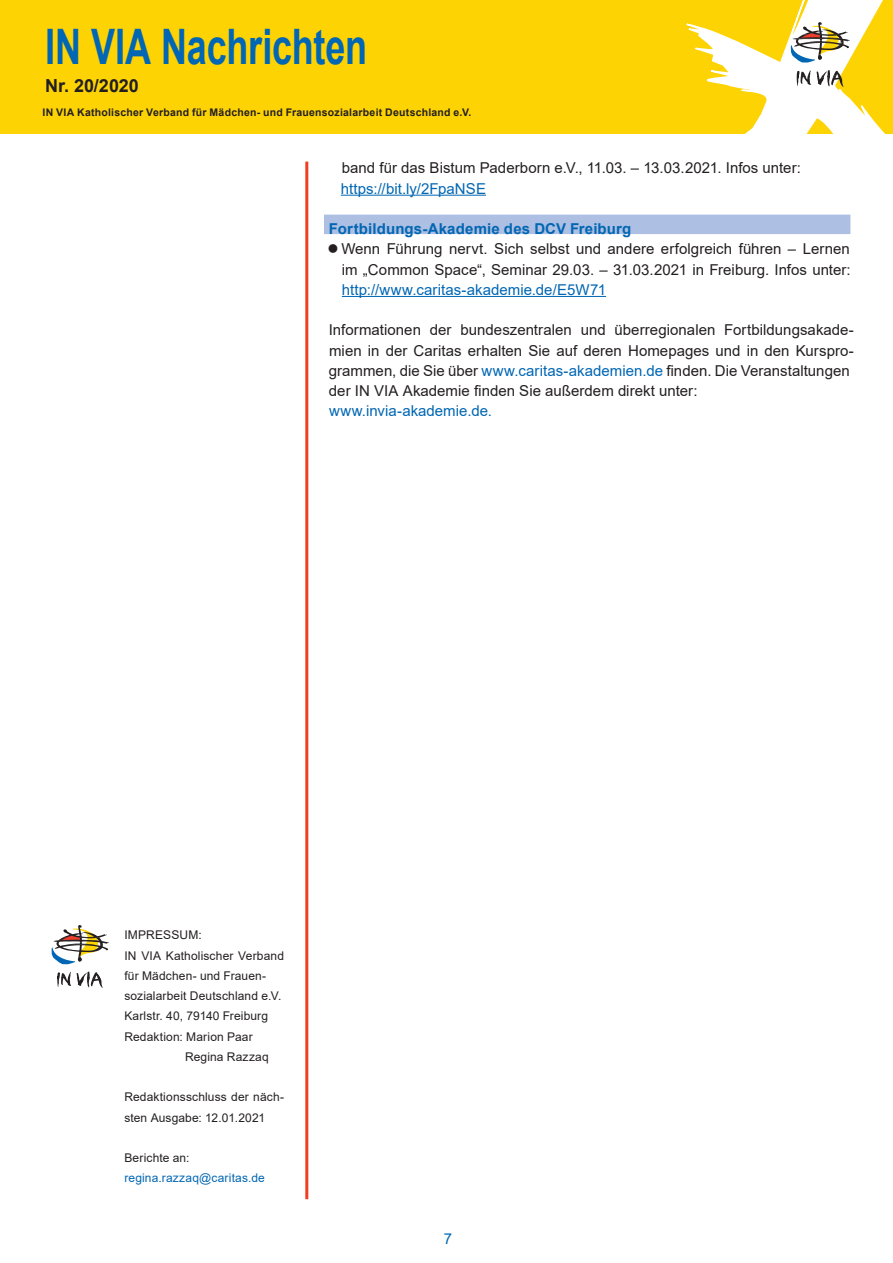
<style>
.page{position:relative;width:893px;height:1263px;background:#fff}
.page>*{position:absolute;margin:0;border:0;box-sizing:border-box;transform-origin:0 0}
.t1{font:700 48.9px "Arial";letter-spacing:-.005em;color:#0166b3;scale:.74 1}
.t2{font:700 18px "Arial";color:#231f20}
.t3{font:15px/20.2px "Arial";color:#231f20;text-align:justify}
.t4{font:15px "Arial";color:#0166b3}
.UNTERTITELKASTEN_HEL{font:700 15px "Arial";letter-spacing:.01em;color:#0166b3}
.t5{font:12px/20.2px "Arial";letter-spacing:.01em;color:#231f20}
.t6{font:12px "Arial";letter-spacing:.01em;color:#0166b3}
.t7{font:700 10.5px "Arial";letter-spacing:.02em;color:#231f20}
.s1{color:#0166b3}
</style>
<div class="page">
<div style="left:0;top:0;width:893px;height:133px;background:#fed304"></div>
<svg style="left:686px;top:0;width:199px;height:133px"></svg>
<hr style="left:305px;top:162px;width:3px;height:1037px;background:#ef3e22">
<hr style="left:341px;top:195px;width:145px;height:1px;background:#0166b3">
<div style="left:324px;top:215px;width:526px;height:19px;background:#adbfe2"></div>
<hr style="left:342px;top:296px;width:264px;height:1px;background:#0166b3">
<svg style="left:57px;top:972px;width:46px;height:16px"></svg>
<svg style="left:52px;top:925px;width:57px;height:39px"></svg>
<h1 class="t1" style="left:45px;top:12px;width:437px">IN VIA Nachrichten</h1>
<p class="t2" style="left:45px;top:73px;width:95px">Nr. 20/2020</p>
<p class="t7" style="left:43px;top:105px;width:430px">IN VIA Katholischer Verband für Mädchen- und Frauensozialarbeit Deutschland e.V.</p>
<p class="t3" style="left:342px;top:158px;width:461px">band für das Bistum Paderborn e.V., 11.03. – 13.03.2021. Infos unter:</p>
<p class="t4" style="left:341px;top:178px;width:147px">https://bit.ly/2FpaNSE</p>
<p class="UNTERTITELKASTEN_HEL" style="left:329px;top:218px;width:304px">Fortbildungs-Akademie des DCV Freiburg</p>
<p class="t3" style="left:341px;top:239px;width:511px">Wenn Führung nervt. Sich selbst und andere erfolgreich führen – Lernen im „Common Space“, Seminar 29.03. – 31.03.2021 in Freiburg. Infos unter: <span class="s1">http://www.caritas-akademie.de/E5W71</span></p>
<p class="t3" style="left:329px;top:320px;width:527px;text-align:left">Informationen der bundeszentralen und überregionalen Fortbildungsakade&shy;mien in der Caritas erhalten Sie auf deren Homepages und in den Kurspro&shy;grammen, die Sie über <span class="s1">www.caritas-akademien.de</span> finden. Die Veranstaltungen der IN VIA Akademie finden Sie außerdem direkt unter:</p>
<p class="t4" style="left:329px;top:401px;width:165px">www.invia-akademie.de.</p>
<p class="t5" style="left:124px;top:925px;width:79px">IMPRESSUM:</p>
<p class="t5" style="left:124px;top:945px;width:161px">IN VIA Katholischer Verband für Mädchen- und Frauen-</p>
<p class="t5" style="left:124px;top:986px;width:158px">sozialarbeit Deutschland e.V.</p>
<p class="t5" style="left:124px;top:1006px;width:145px">Karlstr. 40, 79140 Freiburg</p>
<p class="t5" style="left:124px;top:1026px;width:130px">Redaktion: Marion Paar</p>
<p class="t5" style="left:185px;top:1046px;width:85px">Regina Razzaq</p>
<p class="t5" style="left:124px;top:1087px;width:161px">Redaktionsschluss der näch&shy;sten Ausgabe: 12.01.2021</p>
<p class="t5" style="left:124px;top:1148px;width:67px">Berichte an:</p>
<p class="t6" style="left:124px;top:1170px;width:142px">regina.razzaq@caritas.de</p>
<p class="t4" style="left:444px;top:1228px;width:10px">7</p>
</div>
